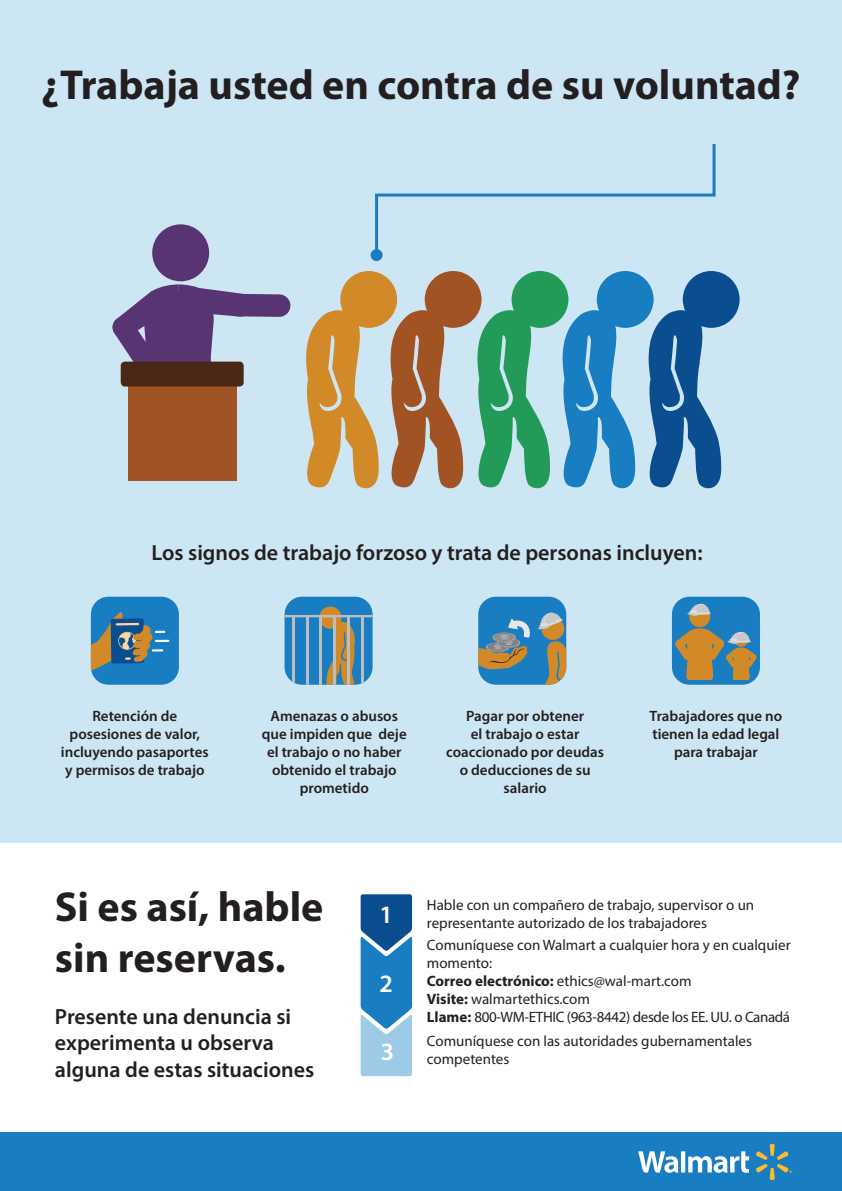
<style>
.page{position:relative;width:842px;height:1191px;background:#fff}
.page>*{position:absolute;margin:0;border:0;box-sizing:border-box;transform-origin:0 0}
.t1{font:700 42px/50.4px "Myriad Pro";color:#231f20}
.t2{font:600 25px "Myriad Pro";color:#fff}
.t3{font:600 22px/26.4px "Myriad Pro";color:#231f20}
.t4{font:15px/18px "Myriad Pro";color:#231f20}
.t5{font:600 15px/18px "Myriad Pro";color:#231f20;text-align:center}
.s1{font-weight:700}
</style>
<div class="page">
<div style="left:0;top:0;width:842px;height:842px;background:#cde6f3"></div>
<div style="left:0;top:1132px;width:842px;height:59px;background:#197dc2"></div>
<svg style="left:638px;top:1151px;width:111px;height:22px"></svg>
<svg style="left:756px;top:1143px;width:36px;height:37px"></svg>
<div style="left:285px;top:596px;width:88px;height:88px;background:#197dc2;border-radius:18px"></div>
<div style="left:319px;top:606px;width:22px;height:22px;background:#d28a29;border-radius:50%"></div>
<svg style="left:285px;top:615px;width:88px;height:69px"></svg>
<hr style="left:292px;top:616px;width:3px;height:68px;background:#bcbdc0">
<hr style="left:306px;top:616px;width:2px;height:68px;background:#bcbdc0">
<hr style="left:319px;top:616px;width:3px;height:68px;background:#bcbdc0">
<hr style="left:333px;top:616px;width:3px;height:68px;background:#bcbdc0">
<hr style="left:347px;top:616px;width:3px;height:68px;background:#bcbdc0">
<hr style="left:361px;top:616px;width:3px;height:68px;background:#bcbdc0">
<div style="left:478px;top:596px;width:88px;height:88px;background:#197dc2;border-radius:18px"></div>
<svg style="left:478px;top:611px;width:88px;height:73px"></svg>
<div style="left:672px;top:596px;width:88px;height:88px;background:#197dc2;border-radius:18px"></div>
<div style="left:689px;top:606px;width:21px;height:21px;background:#d28a29;border-radius:50%"></div>
<svg style="left:687px;top:603px;width:24px;height:13px"></svg>
<svg style="left:675px;top:628px;width:82px;height:52px"></svg>
<div style="left:91px;top:596px;width:88px;height:88px;background:#197dc2;border-radius:18px"></div>
<svg style="left:91px;top:611px;width:78px;height:73px"></svg>
<svg style="left:374px;top:144px;width:342px;height:106px"></svg>
<div style="left:371px;top:249px;width:12px;height:12px;background:#197dc2;border-radius:50%"></div>
<svg style="left:361px;top:894px;width:51px;height:182px;background:#488fc3"></svg>
<div style="left:152px;top:224px;width:57px;height:57px;background:#583472;border-radius:50%"></div>
<svg style="left:112px;top:284px;width:178px;height:103px"></svg>
<div style="left:128px;top:381px;width:109px;height:99px;background:#a25324"></div>
<div style="left:121px;top:361px;width:123px;height:25px;background:#4b2717;border-radius:4px"></div>
<div style="left:340px;top:271px;width:57px;height:57px;background:#d28a29;border-radius:50%"></div>
<div style="left:425px;top:271px;width:57px;height:57px;background:#a25324;border-radius:50%"></div>
<svg style="left:306px;top:310px;width:158px;height:179px"></svg>
<div style="left:512px;top:271px;width:56px;height:57px;background:#239b58;border-radius:50%"></div>
<div style="left:597px;top:271px;width:57px;height:57px;background:#197dc2;border-radius:50%"></div>
<svg style="left:471px;top:310px;width:165px;height:179px"></svg>
<div style="left:683px;top:271px;width:57px;height:57px;background:#0a4e90;border-radius:50%"></div>
<svg style="left:642px;top:310px;width:80px;height:179px"></svg>
<p class="t1" style="left:41px;top:58px;width:761px">¿Trabaja usted en contra de su voluntad?</p>
<p class="t3" style="left:152px;top:538px;width:552px">Los signos de trabajo forzoso y trata de personas incluyen:</p>
<p class="t5" style="left:61px;top:706px;width:149px">Retención de posesiones de valor, incluyendo pasaportes y permisos de trabajo</p>
<p class="t5" style="left:262px;top:706px;width:146px">Amenazas o abusos que impiden que deje el trabajo o no haber obtenido el trabajo prometido</p>
<p class="t5" style="left:446px;top:706px;width:160px">Pagar por obtener<br>el trabajo o estar coaccionado por deudas o deducciones de su salario</p>
<p class="t5" style="left:650px;top:706px;width:134px">Trabajadores que no tienen la edad legal para trabajar</p>
<p class="t1" style="left:55px;top:880px;width:270px">Si es así, hable sin reservas.</p>
<p class="t3" style="left:55px;top:1002px;width:261px">Presente una denuncia si experimenta u observa alguna de estas situaciones</p>
<p class="t2" style="left:380px;top:898px;width:15px">1</p>
<p class="t2" style="left:380px;top:967px;width:15px">2</p>
<p class="t2" style="left:381px;top:1035px;width:15px">3</p>
<p class="t4" style="left:427px;top:895px;width:329px">Hable con un compañero de trabajo, supervisor o un representante autorizado de los trabajadores</p>
<p class="t4" style="left:427px;top:936px;width:365px">Comuníquese con Walmart a cualquier hora y en cualquier momento:</p>
<p class="t4" style="left:427px;top:972px;width:365px"><span class="s1">Correo electrónico:</span> ethics@wal-mart.com<br><span class="s1">Visite:</span> walmartethics.com<br><span class="s1">Llame:</span> 800-WM-ETHIC (963-8442) desde los EE. UU. o Canadá</p>
<p class="t4" style="left:427px;top:1031px;width:327px">Comuníquese con las autoridades gubernamentales competentes</p>
</div>
